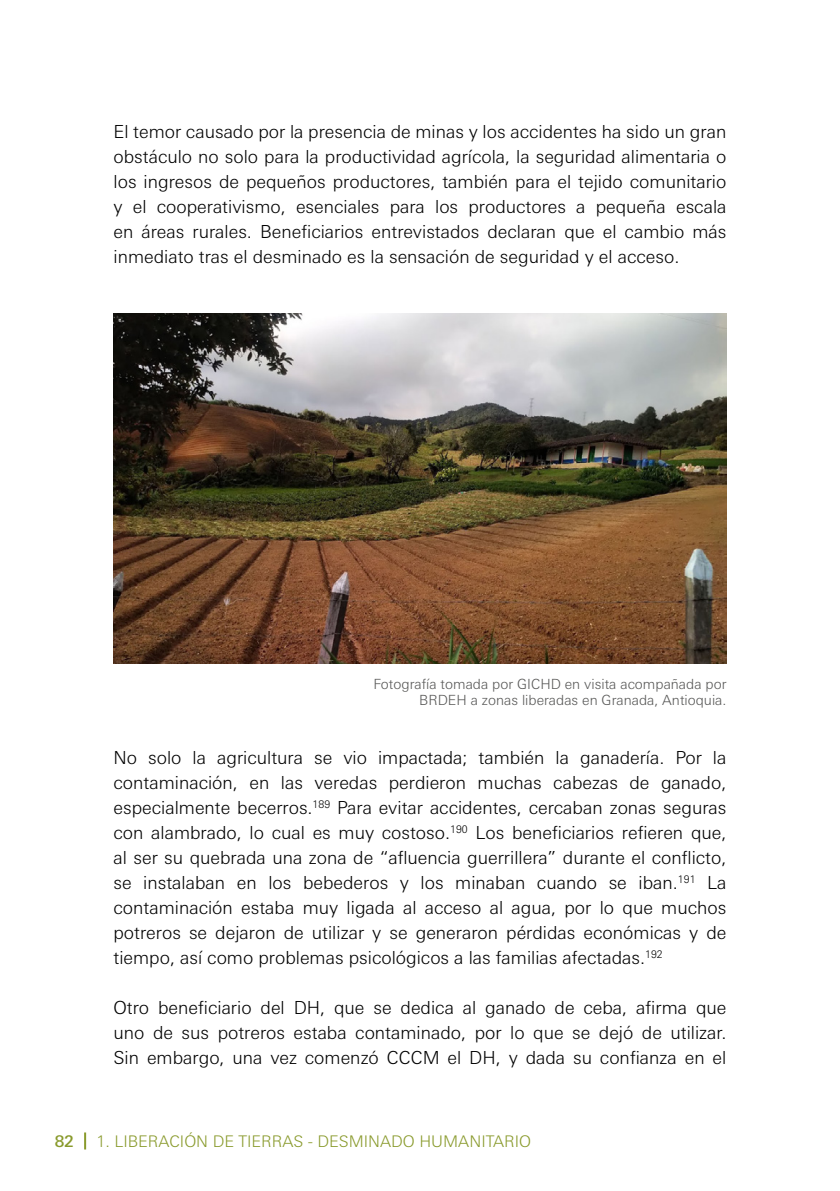
<style>
.page{position:relative;width:840px;height:1191px;background:#fff}
.page>*{position:absolute;margin:0;border:0;box-sizing:border-box;transform-origin:0 0}
.Body{font:300 18px/25px "Linotype Univers Basic";color:#000;text-align:justify}
.t1{font:300 16px "Linotype Univers Basic";color:#899a2c}
.t2{font:500 16px "Linotype Univers Basic";color:#899a2c}
.Légendes{font:300 14px/16.8px "Linotype Univers Basic";color:#575756;text-align:right}
</style>
<div class="page">
<svg style="left:84px;top:1132px;width:2px;height:17px"></svg>
<img style="left:113px;top:313px;width:613px;height:350px">
<p class="Body" style="left:113px;top:119px;width:614px">El temor causado por la presencia de minas y los accidentes ha sido un gran obstáculo no solo para la productividad agrícola, la seguridad alimentaria o los ingresos de pequeños productores, también para el tejido comunitario y el cooperativismo, esenciales para los productores a pequeña escala en áreas rurales. Beneficiarios entrevistados declaran que el cambio más inmediato tras el desminado es la sensación de seguridad y el acceso.</p>
<p class="Légendes" style="left:373px;top:675px;width:354px">Fotografía tomada por GICHD en visita acompañada por<br>BRDEH a zonas liberadas en Granada, Antioquia.</p>
<p class="Body" style="left:113px;top:744px;width:614px">No solo la agricultura se vio impactada; también la ganadería. Por la contaminación, en las veredas perdieron muchas cabezas de ganado, especialmente becerros.<sup>189</sup> Para evitar accidentes, cercaban zonas seguras con alambrado, lo cual es muy costoso.<sup>190</sup> Los beneficiarios refieren que, al ser su quebrada una zona de “afluencia guerrillera” durante el conflicto, se instalaban en los bebederos y los minaban cuando se iban.<sup>191</sup> La contaminación estaba muy ligada al acceso al agua, por lo que muchos potreros se dejaron de utilizar y se generaron pérdidas económicas y de tiempo, así como problemas psicológicos a las familias afectadas.<sup>192</sup></p>
<p class="Body" style="left:113px;top:994px;width:614px">Otro beneficiario del DH, que se dedica al ganado de ceba, afirma que uno de sus potreros estaba contaminado, por lo que se dejó de utilizar.<br>Sin embargo, una vez comenzó CCCM el DH, y dada su confianza en el</p>
<p class="t2" style="left:55px;top:1131px;width:21px">82</p>
<p class="t1" style="left:96px;top:1131px;width:436px">1. LIBERACIÓN DE TIERRAS - DESMINADO HUMANITARIO</p>
</div>
